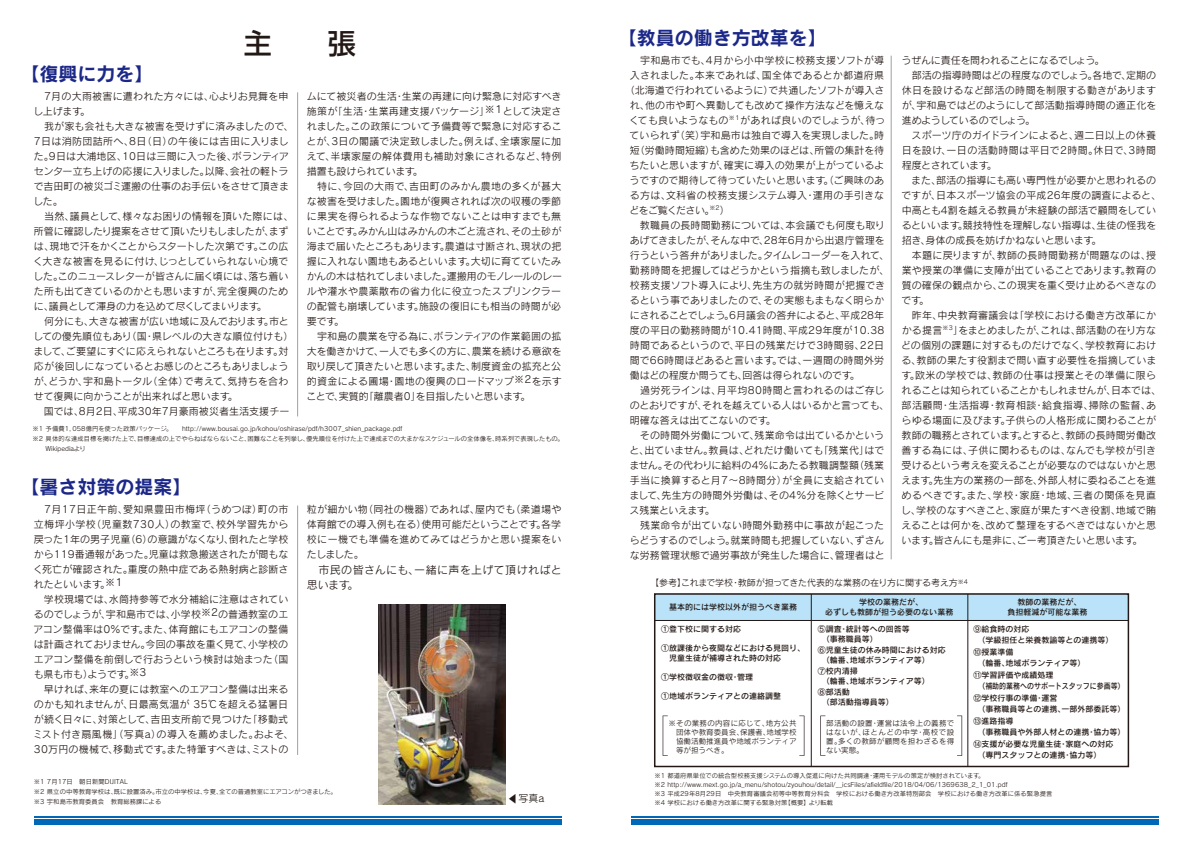
<style>
.page{position:relative;width:1191px;height:842px;background:#fff}
.page>*{position:absolute;margin:0;border:0;box-sizing:border-box;transform-origin:0 0}
.t1{font:500 28px "Shin Go Pro";color:#221815}
.t2{font:19px "Rodin Pro B";color:#1c2888}
.t3{font:11px/15px "Rodin Pro M";letter-spacing:.04em;color:#221815}
.t4{font:10px/15px "Rodin Pro M";letter-spacing:.005em;color:#221815}
.t5{font:10px "Rodin Pro M";letter-spacing:.025em;color:#221815}
.t6{font:10px "Rodin Pro M";letter-spacing:.03em;color:#221815}
.t7{font:10px "Rodin Pro M";letter-spacing:-.015em;color:#221815}
.t8{font:10px "Rodin Pro M";letter-spacing:.035em;color:#221815}
.t9{font:10px "Rodin Pro M";letter-spacing:-.025em;color:#221815}
.t10{font:10px "Rodin Pro M";letter-spacing:-.06em;color:#221815}
.t11{font:10px "Rodin Pro M";letter-spacing:-.05em;color:#221815}
.t12{font:9px "Rodin Pro M";color:#221815}
.t13{font:8px/11.5px "Rodin Pro DB";color:#221815}
.t14{font:7.5px/9px "Rodin Pro M";letter-spacing:.035em;color:#221815;text-align:justify}
.t15{font:6.3px/10px "Rodin Pro M";letter-spacing:.01em;color:#221815}
</style>
<div class="page">
<div style="left:654px;top:594px;width:474px;height:27px;background:#bae3f9"></div>
<div style="left:34px;top:820px;width:528px;height:5px;background:#0068b7"></div>
<hr style="left:34px;top:815px;width:528px;height:2px;background:#0068b7">
<div style="left:631px;top:820px;width:528px;height:5px;background:#0068b7"></div>
<hr style="left:631px;top:815px;width:528px;height:2px;background:#0068b7">
<hr style="left:297px;top:92px;width:1px;height:324px;background:#9fa0a0">
<hr style="left:297px;top:506px;width:1px;height:249px;background:#9fa0a0">
<img style="left:378px;top:604px;width:127px;height:200px">
<hr style="left:891px;top:56px;width:1px;height:503px;background:#9fa0a0">
<div style="left:654px;top:593px;width:475px;height:174px;border:2px solid #221815"></div>
<hr style="left:811px;top:594px;width:1px;height:172px;background:#221815">
<hr style="left:967px;top:594px;width:1px;height:172px;background:#221815">
<hr style="left:654px;top:620px;width:474px;height:1px;background:#221815">
<svg style="left:662px;top:715px;width:5px;height:41px"></svg>
<svg style="left:799px;top:715px;width:5px;height:41px"></svg>
<svg style="left:820px;top:715px;width:5px;height:41px"></svg>
<svg style="left:957px;top:715px;width:5px;height:41px"></svg>
<h1 class="t1" style="left:244px;top:20px;width:29px">主</h1>
<h1 class="t1" style="left:328px;top:20px;width:29px">張</h1>
<h2 class="t2" style="left:21px;top:62px;width:135px">【復興に力を】</h2>
<p class="t4" style="left:33px;top:89px;width:262px">　7月の大雨被害に遭われた方々には、心よりお見舞を申し上げます。<br>　我が家も会社も大きな被害を受けずに済みましたので、<br>7日は消防団詰所へ、8日（日）の午後には吉田に入りました。9日は大浦地区、10日は三間に入った後、ボランティアセンター立ち上げの応援に入りました。以降、会社の軽トラで吉田町の被災ゴミ運搬の仕事のお手伝いをさせて頂きました。<br>　当然、議員として、様々なお困りの情報を頂いた際には、所管に確認したり提案をさせて頂いたりもしましたが、まずは、現地で汗をかくことからスタートした次第です。この広く大きな被害を見るに付け、じっとしていられない心境でした。このニュースレターが皆さんに届く頃には、落ち着いた所も出てきているのかとも思いますが、完全復興のために、議員として渾身の力を込めて尽くしてまいります。<br>　何分にも、大きな被害が広い地域に及んでおります。市としての優先順位もあり（国・県レベルの大きな順位付けも）まして、ご要望にすぐに応えられないところも在ります。対応が後回しになっているとお感じのところもありましょうが、どうか、宇和島トータル（全体）で考えて、気持ちを合わせて復興に向かうことが出来ればと思います。<br>　国では、8月2日、平成30年7月豪雨被災者生活支援チー</p>
<p class="t4" style="left:306px;top:89px;width:257px">ムにて被災者の生活・生業の再建に向け緊急に対応すべき施策が「生活・生業再建支援パッケージ」※１として決定されました。この政策について予備費等で緊急に対応することが、3日の閣議で決定致しました。例えば、全壊家屋に加えて、半壊家屋の解体費用も補助対象にされるなど、特例措置も設けられています。<br>　特に、今回の大雨で、吉田町のみかん農地の多くが甚大な被害を受けました。園地が復興されれば次の収穫の季節に果実を得られるような作物でないことは申すまでも無いことです。みかん山はみかんの木ごと流され、その土砂が海まで届いたところもあります。農道は寸断され、現状の把握に入れない園地もあるといいます。大切に育てていたみかんの木は枯れてしまいました。運搬用のモノレールのレールや灌水や農薬散布の省力化に役立ったスプリンクラーの配管も崩壊しています。施設の復旧にも相当の時間が必要です。<br>　宇和島の農業を守る為に、ボランティアの作業範囲の拡大を働きかけて、一人でも多くの方に、農業を続ける意欲を取り戻して頂きたいと思います。また、制度資金の拡充と公的資金による圃場・園地の復興のロードマップ※2を示すことで、実質的「離農者0」を目指したいと思います。</p>
<p class="t15" style="left:33px;top:424px;width:533px">※1 予備費1，058億円を使った政策パッケージ。　　http://www.bousai.go.jp/kohou/oshirase/pdf/h3007_shien_package.pdf<br>※2 具体的な達成目標を掲げた上で、目標達成の上でやらねばならないこと、困難なことを列挙し、優先順位を付けた上で達成までの大まかなスケジュールの全体像を、時系列で表現したもの。　　Wikipediaより</p>
<h2 class="t2" style="left:21px;top:474px;width:173px">【暑さ対策の提案】</h2>
<p class="t4" style="left:33px;top:502px;width:262px">　7月17日正午前、愛知県豊田市梅坪（うめつぼ）町の市立梅坪小学校（児童数730人）の教室で、校外学習先から戻った1年の男子児童（6）の意識がなくなり、倒れたと学校から119番通報があった。児童は救急搬送されたが間もなく死亡が確認された。重度の熱中症である熱射病と診断されたといいます。※１<br>　学校現場では、水筒持参等で水分補給に注意はされているのでしょうが、宇和島市では、小学校※2の普通教室のエアコン整備率は0％です。また、体育館にもエアコンの整備は計画されておりません。今回の事故を重く見て、小学校のエアコン整備を前倒しで行おうという検討は始まった（国も県も市も）ようです。※3<br>　早ければ、来年の夏には教室へのエアコン整備は出来るのかも知れませんが、日最高気温が 35℃を超える猛暑日が続く日々に、対策として、吉田支所前で見つけた「移動式ミスト付き扇風機」（写真ａ）の導入を薦めました。およそ、<br>30万円の機械で、移動式です。また特筆すべきは、ミストの</p>
<p class="t4" style="left:307px;top:502px;width:256px;text-align:justify">粒が細かい物（同社の機器）であれば、屋内でも（柔道場や体育館での導入例も在る）使用可能だということです。各学校に一機でも準備を進めてみてはどうかと思い提案をいたしました。</p>
<p class="t3" style="left:307px;top:562px;width:256px">　市民の皆さんにも、一緒に声を上げて頂ければと思います。</p>
<p class="t15" style="left:34px;top:776px;width:304px">※1 7月17日　朝日新聞DIJITAL<br>※2 県立の中等教育学校は、既に設置済み。市立の中学校は、今夏、全ての普通教室にエアコンがつきました。※3 宇和島市教育委員会　教育総務課による</p>
<p class="t4" style="left:518px;top:791px;width:29px">写真ａ</p>
<p class="t4" style="left:518px;top:807px;width:11px;rotate:-180deg">▶</p>
<h2 class="t2" style="left:618px;top:25px;width:210px">【教員の働き方改革を】</h2>
<p class="t5" style="left:630px;top:53px;width:256px">　宇和島市でも、4月から小中学校に校務支援ソフトが導</p>
<p class="t5" style="left:630px;top:68px;width:256px">入されました。本来であれば、国全体であるとか都道府県</p>
<p class="t7" style="left:625px;top:83px;width:261px">（北海道で行われているように）で共通したソフトが導入さ</p>
<p class="t4" style="left:630px;top:97px;width:256px">れ、他の市や町へ異動しても改めて操作方法などを憶えな</p>
<p class="t4" style="left:629px;top:112px;width:257px">くても良いようなもの<sup>※１</sup>があれば良いのでしょうが、待っ</p>
<p class="t4" style="left:629px;top:127px;width:256px">ていられず（笑）宇和島市は独自で導入を実現しました。時</p>
<p class="t4" style="left:630px;top:142px;width:256px">短（労働時間短縮）も含めた効果のほどは、所管の集計を待</p>
<p class="t4" style="left:629px;top:157px;width:256px">ちたいと思いますが、確実に導入の効果が上がっているよ</p>
<p class="t4" style="left:629px;top:172px;width:256px">うですので期待して待っていたいと思います。（ご興味のあ</p>
<p class="t6" style="left:630px;top:188px;width:256px">る方は、文科省の校務支援システム導入・運用の手引きな</p>
<p class="t10" style="left:629px;top:203px;width:102px">どをご覧ください。<sup>※2</sup>）</p>
<p class="t4" style="left:630px;top:217px;width:256px">　教職員の長時間勤務については、本会議でも何度も取り</p>
<p class="t4" style="left:630px;top:232px;width:256px">あげてきましたが、そんな中で、28年6月から出退庁管理を</p>
<p class="t7" style="left:630px;top:248px;width:261px">行うという答弁がありました。タイムレコーダーを入れて、</p>
<p class="t4" style="left:630px;top:262px;width:261px">勤務時間を把握してはどうかという指摘も致しましたが、</p>
<p class="t6" style="left:630px;top:278px;width:257px">校務支援ソフト導入により、先生方の就労時間が把握でき</p>
<p class="t4" style="left:630px;top:292px;width:256px">るという事でありましたので、その実態もまもなく明らか</p>
<p class="t4" style="left:630px;top:307px;width:256px">にされることでしょう。6月議会の答弁によると、平成28年</p>
<p class="t4" style="left:630px;top:322px;width:256px">度の平日の勤務時間が10.41時間、平成29年度が10.38</p>
<p class="t6" style="left:630px;top:338px;width:256px">時間であるというので、平日の残業だけで3時間弱、22日</p>
<p class="t5" style="left:630px;top:353px;width:256px">間で66時間ほどあると言います。では、一週間の時間外労</p>
<p class="t4" style="left:630px;top:367px;width:231px">働はどの程度か問うても、回答は得られないのです。</p>
<p class="t8" style="left:630px;top:383px;width:256px">　過労死ラインは、月平均80時間と言われるのはご存じ</p>
<p class="t9" style="left:630px;top:398px;width:261px">のとおりですが、それを越えている人はいるかと言っても、</p>
<p class="t4" style="left:630px;top:412px;width:147px">明確な答えは出てこないのです。</p>
<p class="t4" style="left:630px;top:427px;width:256px">　その時間外労働について、残業命令は出ているかという</p>
<p class="t4" style="left:629px;top:442px;width:256px">と、出ていません。教員は、どれだけ働いても「残業代」はで</p>
<p class="t4" style="left:629px;top:457px;width:256px">ません。その代わりに給料の4％にあたる教職調整額（残業</p>
<p class="t8" style="left:630px;top:473px;width:256px">手当に換算すると月7～8時間分）が全員に支給されてい</p>
<p class="t4" style="left:629px;top:487px;width:256px">まして、先生方の時間外労働は、その4％分を除くとサービ</p>
<p class="t11" style="left:629px;top:503px;width:87px">ス残業といえます。</p>
<p class="t5" style="left:630px;top:518px;width:256px">　残業命令が出ていない時間外勤務中に事故が起こった</p>
<p class="t4" style="left:630px;top:532px;width:256px">らどうするのでしょう。就業時間も把握していない、ずさん</p>
<p class="t4" style="left:630px;top:547px;width:256px">な労務管理状態で過労事故が発生した場合に、管理者はと</p>
<p class="t4" style="left:901px;top:52px;width:261px">うぜんに責任を問われることになるでしょう。　<br>　部活の指導時間はどの程度なのでしょう。各地で、定期の休日を設けるなど部活の時間を制限する動きがありますが、宇和島ではどのようにして部活動指導時間の適正化を進めようしているのでしょう。<br>　スポーツ庁のガイドラインによると、週二日以上の休養日を設け、一日の活動時間は平日で2時間。休日で、3時間程度とされています。<br>　また、部活の指導にも高い専門性が必要かと思われるのですが、日本スポーツ協会の平成26年度の調査によると、中高とも4割を越える教員が未経験の部活で顧問をしているといいます。競技特性を理解しない指導は、生徒の怪我を招き、身体の成長を妨げかねないと思います。<br>　本題に戻りますが、教師の長時間勤務が問題なのは、授業や授業の準備に支障が出ていることであります。教育の質の確保の観点から、この現実を重く受け止めるべきなのです。<br>　昨年、中央教育審議会は「学校における働き方改革にかかる提言<sup>※3</sup>」をまとめましたが、これは、部活動の在り方などの個別の課題に対するものだけでなく、学校教育における、教師の果たす役割まで問い直す必要性を指摘しています。欧米の学校では、教師の仕事は授業とその準備に限られることは知られていることかもしれませんが、日本では、部活顧問・生活指導・教育相談・給食指導、掃除の監督、あらゆる場面に及びます。子供らの人格形成に関わることが教師の職務とされています。とすると、教師の長時間労働改善する為には、子供に関わるものは、なんでも学校が引き受けるという考えを変えることが必要なのではないかと思えます。先生方の業務の一部を、外部人材に委ねることを進めるべきです。また、学校・家庭・地域、三者の関係を見直し、学校のなすべきこと、家庭が果たすべき役割、地域で賄えることは何かを、改めて整理をするべきではないかと思います。皆さんにも是非に、ご一考頂きたいと思います。</p>
<p class="t12" style="left:650px;top:577px;width:319px">【参考】これまで学校・教師が担ってきた代表的な業務の在り方に関する考え方<sup>※4</sup></p>
<p class="t13" style="left:669px;top:601px;width:129px">基本的には学校以外が担うべき業務</p>
<p class="t13" style="left:825px;top:597px;width:129px;line-height:10px;text-align:center">学校の業務だが、<br>必ずしも教師が担う必要のない業務</p>
<p class="t13" style="left:1007px;top:597px;width:81px;line-height:10px;text-align:center">教師の業務だが、<br>負担軽減が可能な業務</p>
<p class="t13" style="left:661px;top:623px;width:81px">①登下校に関する対応</p>
<p class="t13" style="left:818px;top:623px;width:129px;line-height:10.5px">⑤調査・統計等への回答等<br>　（事務職員等）<br>⑥児童生徒の休み時間における対応　（輪番、地域ボランティア等）<br>⑦校内清掃<br>　（輪番、地域ボランティア等）<br>⑧部活動<br>　（部活動指導員等）</p>
<p class="t13" style="left:973px;top:623px;width:154px">⑨給食時の対応<br>　（学級担任と栄養教諭等との連携等）<br>⑩授業準備<br>　（輪番、地域ボランティア等）<br>⑪学習評価や成績処理<br>　（補助的業務へのサポートスタッフに参画等）⑫学校行事の準備・運営<br>　（事務職員等との連携、一部外部委託等）⑬進路指導<br>　（事務職員や外部人材との連携・協力等）⑭支援が必要な児童生徒・家庭への対応<br>　（専門スタッフとの連携・協力等）</p>
<p class="t13" style="left:661px;top:643px;width:145px;line-height:10px">①放課後から夜間などにおける見回り、　児童生徒が補導された時の対応</p>
<p class="t13" style="left:661px;top:671px;width:93px">①学校徴収金の徴収・管理</p>
<p class="t13" style="left:661px;top:690px;width:121px">①地域ボランティアとの連絡調整</p>
<p class="t14" style="left:668px;top:718px;width:130px">※その業務の内容に応じて、地方公共　団体や教育委員会、保護者、地域学校　協働活動推進員や地域ボランティア　等が担うべき。</p>
<p class="t14" style="left:826px;top:718px;width:130px">部活動の設置・運営は法令上の義務ではないが、ほとんどの中学・高校で設置。多くの教師が顧問を担わざるを得ない実態。</p>
<p class="t15" style="left:654px;top:771px;width:399px;line-height:9px">※1 都道府県単位での統合型校務支援システムの導入促進に向けた共同調達・運用モデルの策定が検討されています。<br>※2 http://www.mext.go.jp/a_menu/shotou/zyouhou/detail/__icsFiles/afieldfile/2018/04/06/1369638_2_1_01.pdf<br>※3 平成29年8月29日　中央教育審議会初等中等教育分科会　学校における働き方改革特別部会　学校における働き方改革に係る緊急提言※4 学校における働き方改革に関する緊急対策【概要】より転載</p>
</div>
